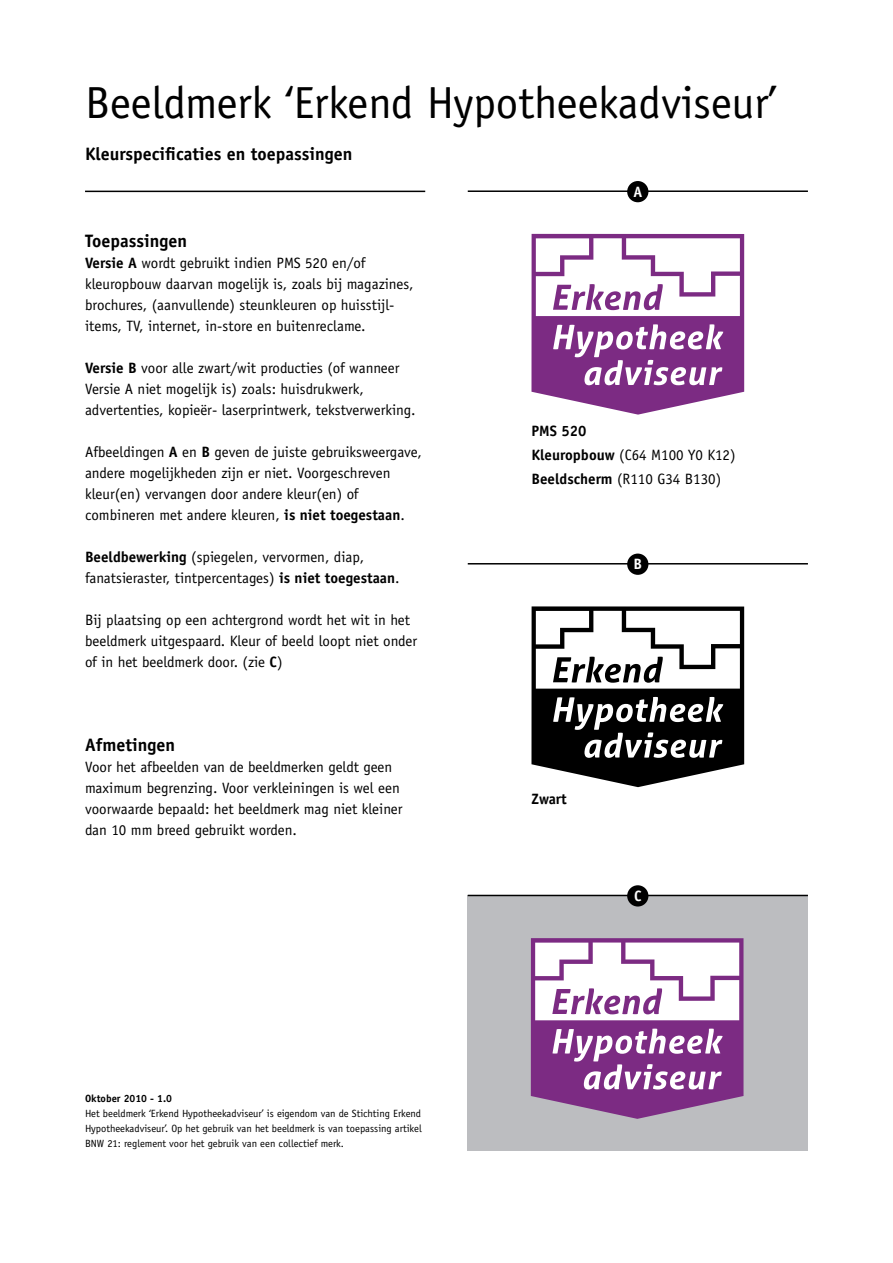
<style>
.page{position:relative;width:893px;height:1263px;background:#fff}
.page>*{position:absolute;margin:0;border:0;box-sizing:border-box;transform-origin:0 0}
.t1{font:45px "Officina Sans Std";color:#000}
.t2{font:700 18px "Officina Sans Std";color:#000}
.t3{font:15px/21px "Officina Sans Std";color:#000}
.t4{font:700 15px/24px "Officina Sans Std";color:#000}
.t5{font:700 15px "Officina Sans Std";color:#fff}
.t6{font:10.5px/15px "Officina Sans Std";color:#000;text-align:justify}
.t7{font:700 10.5px "Officina Sans Std";color:#000}
.s1{font-weight:700}
.s2{font-weight:400}
</style>
<div class="page">
<div style="left:468px;top:896px;width:340px;height:255px;background:#bcbdc0"></div>
<svg style="left:531px;top:938px;width:212px;height:181px;background:#b890bc"></svg>
<svg style="left:531px;top:234px;width:213px;height:181px"></svg>
<svg style="left:531px;top:606px;width:213px;height:181px"></svg>
<hr style="left:85px;top:191px;width:340px;height:1px;background:#000">
<hr style="left:468px;top:190px;width:340px;height:2px;background:#000">
<div style="left:627px;top:181px;width:21px;height:21px;background:#000;border-radius:50%"></div>
<hr style="left:468px;top:563px;width:340px;height:1px;background:#000">
<div style="left:627px;top:554px;width:21px;height:21px;background:#000;border-radius:50%"></div>
<hr style="left:468px;top:895px;width:340px;height:1px;background:#000">
<div style="left:627px;top:885px;width:21px;height:21px;background:#000;border-radius:50%"></div>
<h1 class="t1" style="left:85px;top:76px;width:693px">Beeldmerk ‘Erkend Hypotheekadviseur’</h1>
<p class="t2" style="left:85px;top:142px;width:269px">Kleurspecificaties en toepassingen</p>
<p class="t2" style="left:85px;top:230px;width:104px">Toepassingen</p>
<p class="t3" style="left:85px;top:252px;width:330px"><span class="s1">Versie A</span> wordt gebruikt indien PMS 520 en/of kleuropbouw daarvan mogelijk is, zoals bij magazines, brochures, (aanvullende) steunkleuren op huisstijl&shy;items, TV, internet, in-store en buitenreclame.</p>
<p class="t3" style="left:85px;top:357px;width:332px"><span class="s1">Versie B</span> voor alle zwart/wit producties (of wanneer<br>Versie A niet mogelijk is) zoals: huisdrukwerk, advertenties, kopieër- laserprintwerk, tekstverwerking.</p>
<p class="t3" style="left:85px;top:441px;width:338px">Afbeeldingen <span class="s1">A</span> en <span class="s1">B</span> geven de juiste gebruiksweergave, andere mogelijkheden zijn er niet. Voorgeschreven kleur(en) vervangen door andere kleur(en) of combineren met andere kleuren, <span class="s1">is niet toegestaan</span>.</p>
<p class="t3" style="left:85px;top:546px;width:316px"><span class="s1">Beeldbewerking</span> (spiegelen, vervormen, diap, fanatsieraster, tintpercentages) <span class="s1">is niet toegestaan</span>.</p>
<p class="t3" style="left:85px;top:609px;width:334px">Bij plaatsing op een achtergrond wordt het wit in het beeldmerk uitgespaard. Kleur of beeld loopt niet onder of in het beeldmerk door. (zie <span class="s1">C</span>)</p>
<p class="t2" style="left:85px;top:734px;width:91px">Afmetingen</p>
<p class="t3" style="left:85px;top:756px;width:319px">Voor het afbeelden van de beeldmerken geldt geen maximum begrenzing. Voor verkleiningen is wel een voorwaarde bepaald: het beeldmerk mag niet kleiner dan 10 mm breed gebruikt worden.</p>
<p class="t7" style="left:85px;top:1092px;width:88px">Oktober 2010 - 1.0</p>
<p class="t6" style="left:85px;top:1106px;width:338px">Het beeldmerk ‘Erkend Hypotheekadviseur’ is eigendom van de Stichting Erkend Hypotheekadviseur’. Op het gebruik van het beeldmerk is van toepassing artikel BNW 21: reglement voor het gebruik van een collectief merk.</p>
<p class="t5" style="left:633px;top:182px;width:10px">A</p>
<p class="t4" style="left:531px;top:419px;width:206px">PMS 520<br>Kleuropbouw <span class="s2">(C64 M100 Y0 K12)<br></span>Beeldscherm <span class="s2">(R110 G34 B130)</span></p>
<p class="t5" style="left:633px;top:555px;width:10px">B</p>
<p class="t4" style="left:531px;top:787px;width:37px">Zwart</p>
<p class="t5" style="left:634px;top:886px;width:9px">C</p>
</div>
